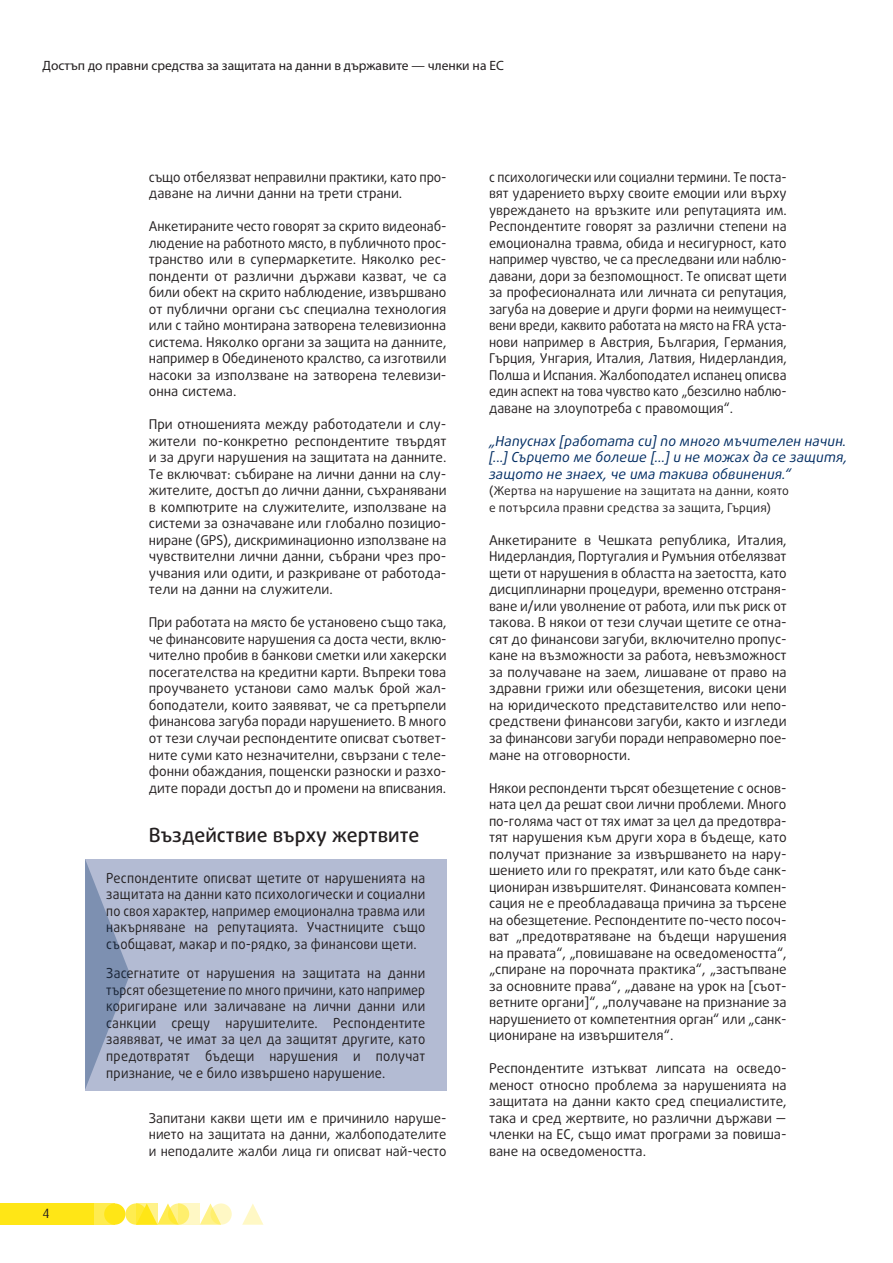
<style>
.page{position:relative;width:893px;height:1263px;background:#fff}
.page>*{position:absolute;margin:0;border:0;box-sizing:border-box;transform-origin:0 0}
.title_3{font:500 19.5px "Daxline Pro";color:#231f20}
.box_key_findings{font:13.8px/16.5px "Daxline Pro";letter-spacing:.015em;color:#231f20;text-align:justify;scale:.93 1}
.body_quote{font:italic 13.8px/16.5px "Daxline Pro";letter-spacing:.01em;color:#002c62;text-align:justify}
.body_text{font:13.5px/16.5px "Daxline Pro";color:#231f20;text-align:justify}
.body_text-2{font:13.5px/16.5px "Daxline Pro";color:#231f20;text-align:justify;scale:.95 1}
.t1{font:13.5px "Myriad Pro";color:#231f20}
.t2{font:13.5px "Dax";color:#231f20}
.body_quote-2{font:12px/16.5px "Daxline Pro";letter-spacing:.025em;color:#231f20}
</style>
<div class="page">
<svg style="left:125px;top:1203px;width:22px;height:22px"></svg>
<div style="left:94px;top:1203px;width:21px;height:22px;background:#ffec50"></div>
<div style="left:0;top:1203px;width:94px;height:22px;background:#ffe616"></div>
<svg style="left:200px;top:1203px;width:18px;height:22px"></svg>
<svg style="left:242px;top:1204px;width:21px;height:21px"></svg>
<div style="left:104px;top:1203px;width:21px;height:22px;background:#ffe616;border-radius:50%"></div>
<svg style="left:157px;top:1203px;width:18px;height:22px"></svg>
<svg style="left:168px;top:1203px;width:21px;height:22px"></svg>
<svg style="left:210px;top:1203px;width:22px;height:22px"></svg>
<svg style="left:136px;top:1203px;width:21px;height:22px"></svg>
<svg style="left:179px;top:1203px;width:21px;height:22px"></svg>
<div style="left:85px;top:859px;width:361px;height:231px;background:#b3bbd3"></div>
<svg style="left:85px;top:859px;width:45px;height:230px"></svg>
<p class="t1" style="left:43px;top:58px;width:463px">Достъп до правни средства за защитата на данни в държавите — членки на ЕС</p>
<p class="t2" style="left:43px;top:1206px;width:9px">4</p>
<p class="body_text" style="left:149px;top:169px;width:299px">също отбелязват неправилни практики, като про‑ даване на лични данни на трети страни.</p>
<p class="body_text" style="left:149px;top:218px;width:299px">Анкетираните често говорят за скрито видеонаб‑ людение на работното място, в публичното прос‑ транство или в супермаркетите. Няколко рес‑ понденти от различни държави казват, че са били обект на скрито наблюдение, извършвано от публични органи със специална технология или с тайно монтирана затворена телевизионна система. Няколко органи за защита на данните, например в Обединеното кралство, са изготвили насоки за използване на затворена телевизи‑ онна система.</p>
<p class="body_text" style="left:149px;top:416px;width:299px">При отношенията между работодатели и слу‑ жители по‑конкретно респондентите твърдят и за други нарушения на защитата на данните.<br>Те включват: събиране на лични данни на слу‑ жителите, достъп до лични данни, съхранявани в компютрите на служителите, използване на системи за означаване или глобално позицио‑ ниране (GPS), дискриминационно използване на чувствителни лични данни, събрани чрез про‑ учвания или одити, и разкриване от работода‑ тели на данни на служители.</p>
<p class="body_text" style="left:149px;top:614px;width:299px">При работата на място бе установено също така, че финансовите нарушения са доста чести, вклю‑ чително пробив в банкови сметки или хакерски посегателства на кредитни карти. Въпреки това проучването установи само малък брой жал‑ боподатели, които заявяват, че са претърпели финансова загуба поради нарушението. В много от тези случаи респондентите описват съответ‑ ните суми като незначителни, свързани с теле‑ фонни обаждания, пощенски разноски и разхо‑ дите поради достъп до и промени на вписвания.</p>
<p class="title_3" style="left:149px;top:822px;width:272px">Въздействие върху жертвите</p>
<p class="box_key_findings" style="left:106px;top:869px;width:344px">Респондентите описват щетите от нарушенията на защитата на данни като психологически и социални по своя характер, например емоционална травма или накърняване на репутацията. Участниците също съобщават, макар и по‑рядко, за финансови щети.</p>
<p class="box_key_findings" style="left:106px;top:965px;width:344px">Засегнатите от нарушения на защитата на данни търсят обезщетение по много причини, като например коригиране или заличаване на лични данни или санкции срещу нарушителите. Респондентите заявяват, че имат за цел да защитят другите, като предотвратят бъдещи нарушения и получат признание, че е било извършено нарушение.</p>
<p class="body_text" style="left:149px;top:1109px;width:299px">Запитани какви щети им е причинило наруше‑ нието на защитата на данни, жалбоподателите и неподалите жалби лица ги описват най‑често</p>
<p class="body_text-2" style="left:489px;top:169px;width:315px">с психологически или социални термини. Те поста‑ вят ударението върху своите емоции или върху увреждането на връзките или репутацията им.<br>Респондентите говорят за различни степени на емоционална травма, обида и несигурност, като например чувство, че са преследвани или наблю‑ давани, дори за безпомощност. Те описват щети за професионалната или личната си репутация, загуба на доверие и други форми на неимущест‑ вени вреди, каквито работата на място на FRA уста‑ нови например в Австрия, България, Германия, Гърция, Унгария, Италия, Латвия, Нидерландия, Полша и Испания. Жалбоподател испанец описва един аспект на това чувство като „безсилно наблю‑ даване на злоупотреба с правомощия“.</p>
<p class="body_quote" style="left:489px;top:433px;width:360px">„Напуснах [работата си] по много мъчителен начин. [...] Сърцето ме болеше […] и не можах да се защитя, защото не знаех, че има такива обвинения.“</p>
<p class="body_quote-2" style="left:489px;top:483px;width:302px">(Жертва на нарушение на защитата на данни, която е потърсила правни средства за защита, Гърция)</p>
<p class="body_text" style="left:489px;top:532px;width:299px">Анкетираните в Чешката република, Италия, Нидерландия, Португалия и Румъния отбелязват щети от нарушения в областта на заетостта, като дисциплинарни процедури, временно отстраня‑ ване и/или уволнение от работа, или пък риск от такова. В някои от тези случаи щетите се отна‑ сят до финансови загуби, включително пропус‑ кане на възможности за работа, невъзможност за получаване на заем, лишаване от право на здравни грижи или обезщетения, високи цени на юридическото представителство или непо‑ средствени финансови загуби, както и изгледи за финансови загуби поради неправомерно пое‑ мане на отговорности.</p>
<p class="body_text" style="left:489px;top:779px;width:299px">Някои респонденти търсят обезщетение с основ‑ ната цел да решат свои лични проблеми. Много по‑голяма част от тях имат за цел да предотвра‑ тят нарушения към други хора в бъдеще, като получат признание за извършването на нару‑ шението или го прекратят, или като бъде санк‑ циониран извършителят. Финансовата компен‑ сация не е преобладаваща причина за търсене на обезщетение. Респондентите по‑често посоч‑ ват „предотвратяване на бъдещи нарушения на правата“, „повишаване на осведомеността“, „спиране на порочната практика“, „застъпване за основните права“, „даване на урок на [съот‑ ветните органи]“, „получаване на признание за нарушението от компетентния орган“ или „санк‑ циониране на извършителя“.</p>
<p class="body_text" style="left:489px;top:1060px;width:299px">Респондентите изтъкват липсата на осведо‑ меност относно проблема за нарушенията на защитата на данни както сред специалистите, така и сред жертвите, но различни държави — членки на ЕС, също имат програми за повиша‑ ване на осведомеността.</p>
</div>
